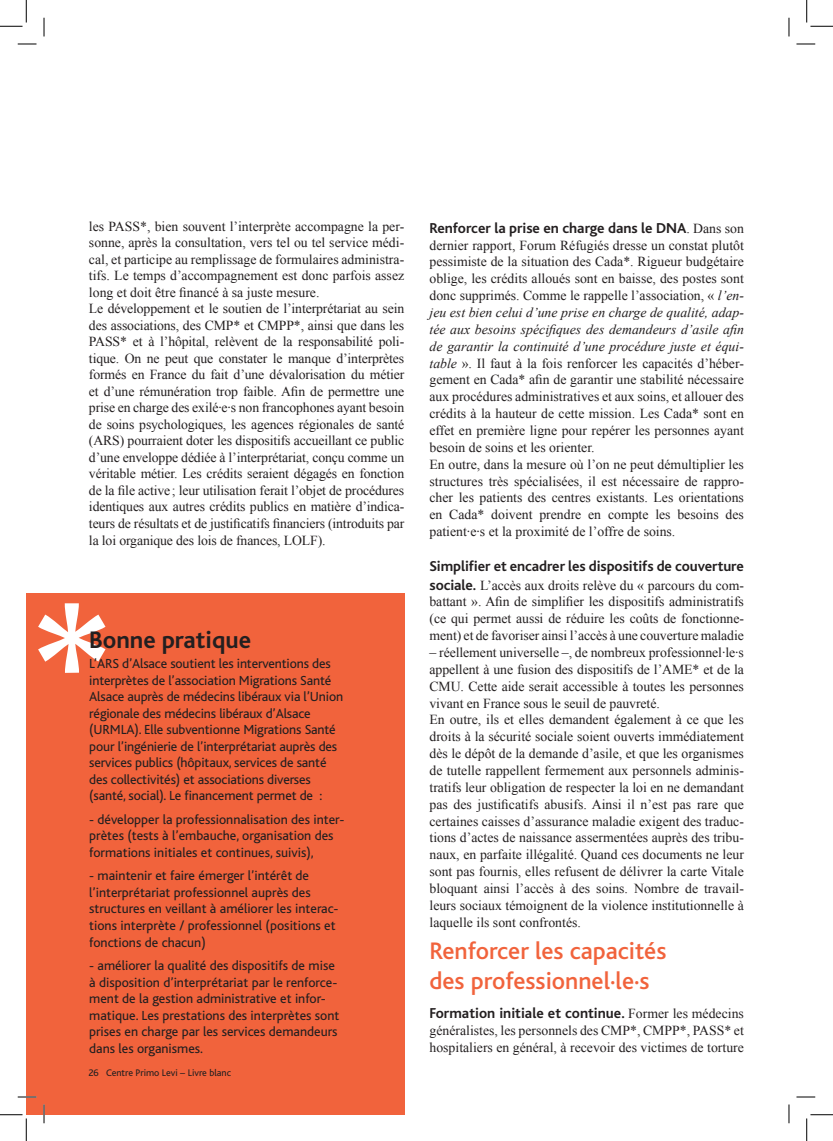
<style>
.page{position:relative;width:833px;height:1141px;background:#fff}
.page>*{position:absolute;margin:0;border:0;box-sizing:border-box;transform-origin:0 0}
.t1{font:187.5px "Bliss";color:#fff}
.inter{font:500 25px/30.4px "Bliss";color:#f1633c}
.t2{font:700 25px "Bliss";color:#231f20}
.texte_courant{font:700 15px "Bliss";letter-spacing:-.005em;color:#231f20}
.texte_courant-2{font:13.75px/16.9px "Times New Roman";color:#231f20;text-align:justify}
.Témoignage{font:13.75px/16.5px "Bliss";color:#231f20}
.Note_de_bas_de_page{font:13.75px/16.5px "Times New Roman";color:#231f20;text-align:justify}
.t3{font:10px "Bliss";color:#231f20}
.s1{font-family:"Times New Roman";font-weight:400;font-size:13.75px}
.s2{font-style:italic}
.s3{font-family:"Bliss";font-weight:700;font-size:15px}
</style>
<div class="page">
<div style="left:26px;top:593px;width:378px;height:521px;background:#f1633c"></div>
<svg style="left:18px;top:43px;width:18px;height:2px"></svg>
<svg style="left:796px;top:43px;width:18px;height:2px"></svg>
<svg style="left:18px;top:1096px;width:18px;height:1px"></svg>
<svg style="left:796px;top:1096px;width:18px;height:1px"></svg>
<svg style="left:43px;top:18px;width:2px;height:18px"></svg>
<svg style="left:43px;top:1104px;width:2px;height:19px"></svg>
<svg style="left:788px;top:18px;width:1px;height:18px"></svg>
<svg style="left:788px;top:1104px;width:1px;height:19px"></svg>
<svg style="left:0;top:0;width:27px;height:27px"></svg>
<svg style="left:0;top:1114px;width:27px;height:26px"></svg>
<svg style="left:806px;top:0;width:26px;height:27px"></svg>
<svg style="left:806px;top:1114px;width:26px;height:26px"></svg>
<p class="Note_de_bas_de_page" style="left:89px;top:218px;width:316px">les PASS*, bien souvent l’interprète accompagne la per&shy;sonne, après la consultation, vers tel ou tel service médi&shy;cal, et participe au remplissage de formulaires administra&shy;tifs. Le temps d’accompagnement est donc parfois assez long et doit être financé à sa juste mesure.</p>
<p class="texte_courant-2" style="left:89px;top:300px;width:316px;line-height:16.5px">Le développement et le soutien de l’interprétariat au sein des associations, des CMP* et CMPP*, ainsi que dans les PASS* et à l’hôpital, relèvent de la responsabilité poli&shy;tique. On ne peut que constater le manque d’interprètes formés en France du fait d’une dévalorisation du métier et d’une rémunération trop faible. Afin de permettre une prise en charge des exilé·e·s non francophones ayant besoin de soins psychologiques, les agences régionales de santé (ARS) pourraient doter les dispositifs accueillant ce public d’une enveloppe dédiée à l’interprétariat, conçu comme un véritable métier. Les crédits seraient dégagés en fonction de la file active; leur utilisation ferait l’objet de procédures identiques aux autres crédits publics en matière d’indica&shy;teurs de résultats et de justificatifs financiers (introduits par la loi organique des lois de fnances, LOLF).</p>
<p class="t1" style="left:26px;top:576px;width:92px">*</p>
<p class="t2" style="left:89px;top:627px;width:163px">Bonne pratique</p>
<p class="Témoignage" style="left:89px;top:655px;width:255px">L’ARS d’Alsace soutient les interventions des interprètes de l’association Migrations Santé Alsace auprès de médecins libéraux via l’Union régionale des médecins libéraux d’Alsace (URMLA). Elle subventionne Migrations Santé pour l’ingénierie de l’interprétariat auprès des services publics (hôpitaux, services de santé des collectivités) et associations diverses (santé, social). Le financement permet de :</p>
<p class="Témoignage" style="left:89px;top:811px;width:256px">- développer la professionnalisation des inter&shy;prètes (tests à l’embauche, organisation des formations initiales et continues, suivis),</p>
<p class="Témoignage" style="left:89px;top:867px;width:251px">- maintenir et faire émerger l’intérêt de l’interprétariat professionnel auprès des structures en veillant à améliorer les interac&shy;tions interprète / professionnel (positions et fonctions de chacun)</p>
<p class="Témoignage" style="left:89px;top:957px;width:251px">- améliorer la qualité des dispositifs de mise à disposition d’interprétariat par le renforce&shy;ment de la gestion administrative et infor&shy;matique. Les prestations des interprètes sont prises en charge par les services demandeurs dans les organismes.</p>
<p class="t3" style="left:88px;top:1067px;width:144px">26 Centre Primo Levi – Livre blanc</p>
<p class="texte_courant" style="left:429px;top:220px;width:316px">Renforcer la prise en charge dans le DNA<span class="s1">. Dans son</span></p>
<p class="texte_courant-2" style="left:429px;top:236px;width:316px">dernier rapport, Forum Réfugiés dresse un constat plutôt pessimiste de la situation des Cada*. Rigueur budgétaire oblige, les crédits alloués sont en baisse, des postes sont donc supprimés. Comme le rappelle l’association, « <span class="s2">l’en&shy;jeu est bien celui d’une prise en charge de qualité, adap&shy;tée aux besoins spécifiques des demandeurs d’asile afin de garantir la continuité d’une procédure juste et équi&shy;table</span> ». Il faut à la fois renforcer les capacités d’héber&shy;gement en Cada* afin de garantir une stabilité nécessaire aux procédures administratives et aux soins, et allouer des crédits à la hauteur de cette mission. Les Cada* sont en effet en première ligne pour repérer les personnes ayant besoin de soins et les orienter.</p>
<p class="texte_courant-2" style="left:429px;top:455px;width:316px">En outre, dans la mesure où l’on ne peut démultiplier les structures très spécialisées, il est nécessaire de rappro&shy;cher les patients des centres existants. Les orientations en Cada* doivent prendre en compte les besoins des patient·e·s et la proximité de l’offre de soins.</p>
<p class="texte_courant" style="left:429px;top:558px;width:316px">Simplifier et encadrer les dispositifs de couverture</p>
<p class="texte_courant-2" style="left:429px;top:576px;width:316px"><span class="s3">sociale.</span> L’accès aux droits relève du « parcours du com&shy;battant ». Afin de simplifier les dispositifs administratifs (ce qui permet aussi de réduire les coûts de fonctionne&shy;ment) et de favoriser ainsi l’accès à une couverture maladie</p>
<p class="texte_courant-2" style="left:429px;top:643px;width:316px">– réellement universelle –, de nombreux professionnel·le·s appellent à une fusion des dispositifs de l’AME* et de la CMU. Cette aide serait accessible à toutes les personnes vivant en France sous le seuil de pauvreté.</p>
<p class="texte_courant-2" style="left:429px;top:711px;width:316px">En outre, ils et elles demandent également à ce que les droits à la sécurité sociale soient ouverts immédiatement dès le dépôt de la demande d’asile, et que les organismes de tutelle rappellent fermement aux personnels adminis&shy;tratifs leur obligation de respecter la loi en ne demandant pas des justificatifs abusifs. Ainsi il n’est pas rare que certaines caisses d’assurance maladie exigent des traduc&shy;tions d’actes de naissance assermentées auprès des tribu&shy;naux, en parfaite illégalité. Quand ces documents ne leur sont pas fournis, elles refusent de délivrer la carte Vitale bloquant ainsi l’accès à des soins. Nombre de travail&shy;leurs sociaux témoignent de la violence institutionnelle à laquelle ils sont confrontés.</p>
<p class="inter" style="left:429px;top:935px;width:238px">Renforcer les capacités des professionnel·le·s</p>
<p class="texte_courant" style="left:429px;top:1005px;width:316px">Formation initiale et continue. <span class="s1">Former les médecins</span></p>
<p class="texte_courant-2" style="left:429px;top:1021px;width:316px">généralistes, les personnels des CMP*, CMPP*, PASS* et hospitaliers en général, à recevoir des victimes de torture</p>
</div>
